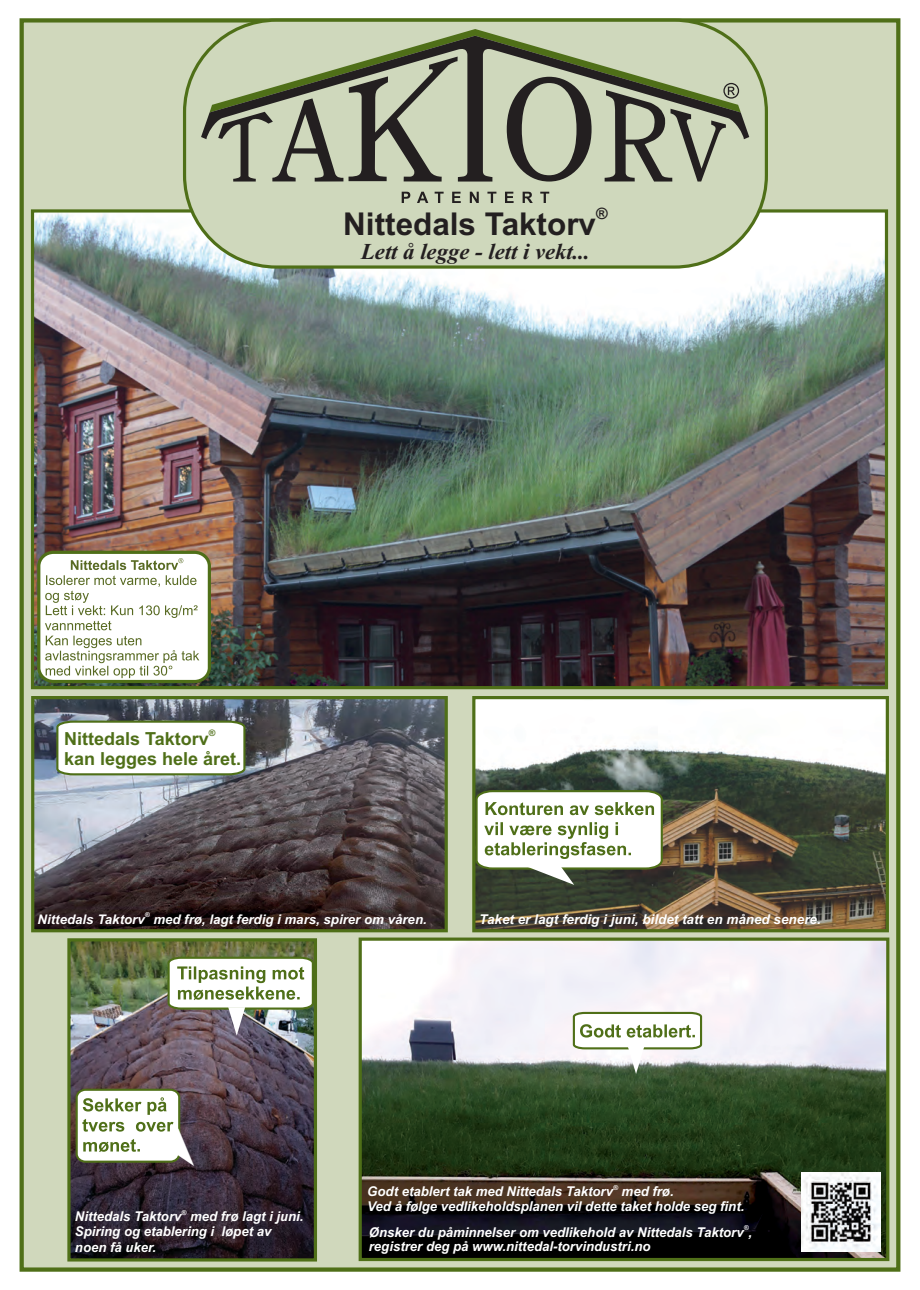
<style>
.page{position:relative;width:920px;height:1290px;background:#fff}
.page>*{position:absolute;margin:0;border:0;box-sizing:border-box;transform-origin:0 0}
.t1{font:700 31.5px "Arial";color:#231f20}
.t2{font:italic 700 22.65px "Times New Roman";color:#231f20}
.t3{font:700 18px/20.1px "Arial";color:#4f6f18}
.t4{font:700 15.75px "Arial";color:#231f20}
.t5{font:italic 700 13.5px/14.9px "Arial";color:#fff}
.t6{font:italic 700 13.2px "Arial";color:#fff}
.t7{font:700 9px "Arial";color:#4f6f18}
.t8{font:italic 700 6.75px "Arial";color:#fff}
.t9{font:italic 700 6.6px "Arial";color:#fff}
</style>
<div class="page">
<div style="left:20px;top:18px;width:880px;height:1254px;background:#d0d8bc;border:4px solid #4f6f18"></div>
<img style="left:35px;top:700px;width:409px;height:228px">
<div style="left:31px;top:696px;width:417px;height:236px;border:3px solid #4f6f18"></div>
<img style="left:476px;top:700px;width:409px;height:228px">
<div style="left:472px;top:696px;width:417px;height:236px;border:3px solid #4f6f18"></div>
<img style="left:71px;top:942px;width:242px;height:315px">
<div style="left:67px;top:938px;width:250px;height:323px;border:3px solid #4f6f18"></div>
<svg style="left:55px;top:719px;width:192px;height:57px;background:#e5e9e2"></svg>
<img style="left:35px;top:213px;width:849px;height:472px">
<div style="left:31px;top:209px;width:857px;height:480px;border:3px solid #4f6f18"></div>
<div style="left:183px;top:19px;width:585px;height:250px;background:#cfd8bc;border:3px solid #4f6f18;border-radius:92px"></div>
<svg style="left:201px;top:46px;width:548px;height:94px"></svg>
<svg style="left:210px;top:29px;width:531px;height:153px"></svg>
<svg style="left:402px;top:192px;width:147px;height:11px"></svg>
<img style="left:166px;top:956px;width:149px;height:79px">
<img style="left:363px;top:941px;width:522px;height:316px">
<div style="left:359px;top:937px;width:530px;height:324px;border:3px solid #4f6f18"></div>
<svg style="left:572px;top:1011px;width:131px;height:63px;background:#c6cebe"></svg>
<div style="left:37px;top:551px;width:174px;height:132px;background:#fff;border:3px solid #4f6f18;border-radius:14px"></div>
<svg style="left:45px;top:558px;width:154px;height:120px"></svg>
<svg style="left:474px;top:789px;width:190px;height:96px;background:#bbc2b0"></svg>
<img style="left:801px;top:1172px;width:80px;height:79px">
<svg style="left:75px;top:1088px;width:128px;height:85px;background:#a9aa9e"></svg>
<p class="t4" style="left:596px;top:208px;width:13px">®</p>
<h1 class="t1" style="left:343px;top:212px;width:254px">Nittedals Taktorv</h1>
<h2 class="t2" style="left:361px;top:244px;width:230px">Lett å legge - lett i vekt...</h2>
<p class="t7" style="left:209px;top:729px;width:8px">®</p>
<h3 class="t3" style="left:64px;top:730px;width:179px">Nittedals Taktorv kan legges hele året.</h3>
<p class="t9" style="left:145px;top:912px;width:6px">®</p>
<p class="t6" style="left:38px;top:914px;width:391px">Nittedals Taktorv med frø, lagt ferdig i mars, spirer om våren.</p>
<p class="t5" style="left:479px;top:913px;width:343px">Taket er lagt ferdig i juni, bildet tatt en måned senere.</p>
<p class="t8" style="left:181px;top:1210px;width:6px">®</p>
<p class="t5" style="left:75px;top:1210px;width:230px">Nittedals Taktorv med frø lagt i juni.<br>Spiring og etablering i løpet av noen få uker.</p>
<p class="t8" style="left:613px;top:1185px;width:6px">®</p>
<p class="t5" style="left:367px;top:1185px;width:379px">Godt etablert tak med Nittedals Taktorv med frø.<br>Ved å følge vedlikeholdsplanen vil dette taket holde seg fint.</p>
<p class="t8" style="left:744px;top:1225px;width:6px">®</p>
<p class="t5" style="left:369px;top:1226px;width:385px">Ønsker du påminnelser om vedlikehold av Nittedals Taktorv , registrer deg på www.nittedal-torvindustri.no</p>
</div>
